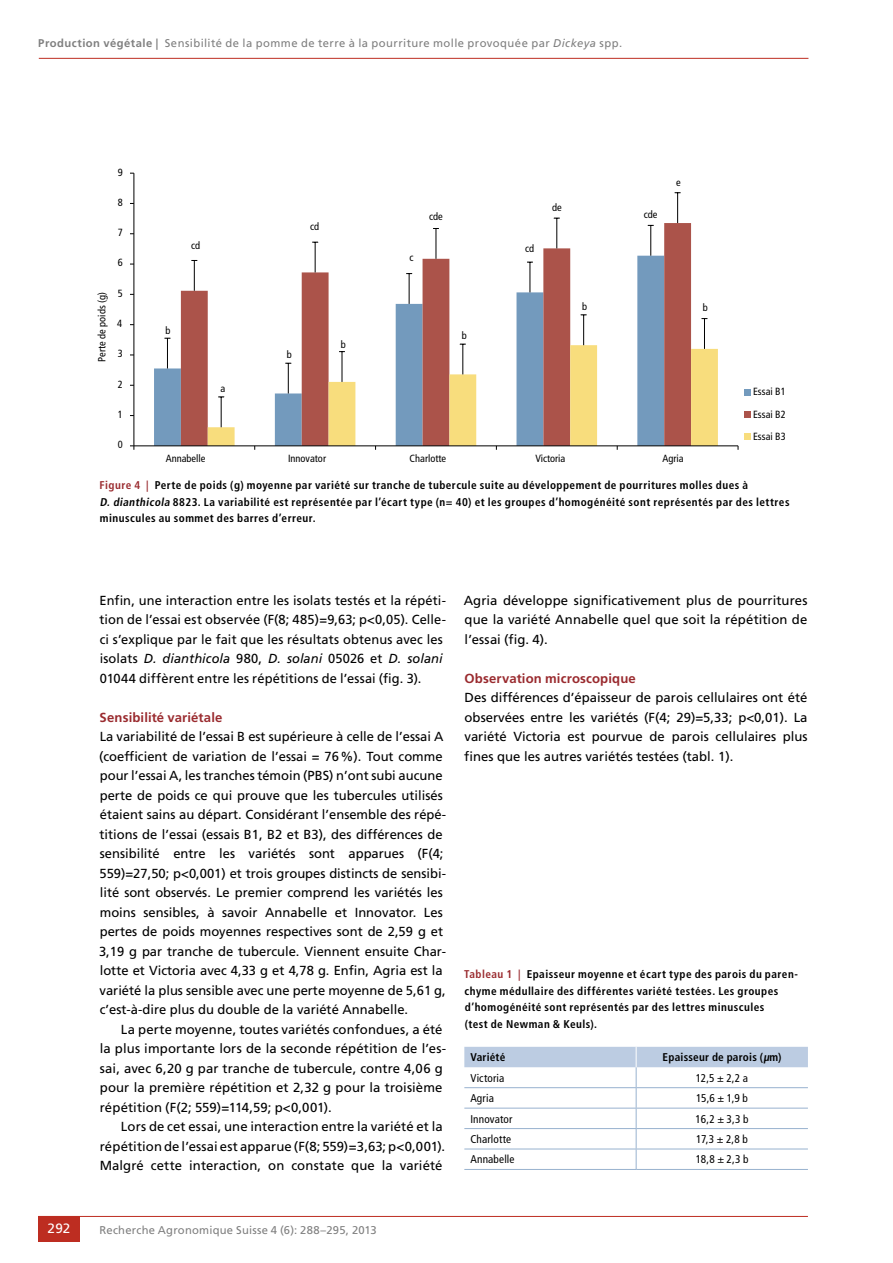
<style>
.page{position:relative;width:893px;height:1263px;background:#fff}
.page>*{position:absolute;margin:0;border:0;box-sizing:border-box;transform-origin:0 0}
.t1{font:13.5px "Frutiger LT Std";color:#fff}
.t2{font:13.2px/19.5px "Frutiger LT Std";color:#000}
.t3{font:700 13.2px "Frutiger LT Std";letter-spacing:.01em;color:#9a2b2f}
.t4{font:700 condensed 11.25px/16.5px "Frutiger LT Std";letter-spacing:.04em;color:#000}
.t5{font:11.25px "Frutiger LT Std";letter-spacing:.035em;color:#808080}
.t6{font:condensed 11.25px "Frutiger LT Std";letter-spacing:.015em;color:#000}
.t7{font:700 condensed 11.25px "Frutiger LT Std";letter-spacing:.02em;color:#000}
.t8{font:700 condensed 11.25px "Frutiger LT Std";letter-spacing:.015em;color:#000}
.t9{font:condensed 10.35px/22.2px "Frutiger LT Std";color:#000;text-align:justify}
.s1{font-weight:700}
.s2{font-style:italic}
.s3{color:#9a2b2f}
</style>
<div class="page">
<hr style="left:39px;top:58px;width:769px;height:1px;background:#bd2d21">
<hr style="left:38px;top:1216px;width:770px;height:1px;background:#bd2d21">
<div style="left:38px;top:1216px;width:42px;height:26px;background:#bd2d21"></div>
<svg style="left:154px;top:291px;width:27px;height:154px"></svg>
<svg style="left:181px;top:223px;width:510px;height:222px"></svg>
<svg style="left:208px;top:345px;width:510px;height:100px"></svg>
<hr style="left:167px;top:338px;width:1px;height:30px;background:#000">
<hr style="left:288px;top:363px;width:1px;height:30px;background:#000">
<hr style="left:409px;top:274px;width:1px;height:30px;background:#000">
<hr style="left:530px;top:262px;width:1px;height:30px;background:#000">
<hr style="left:650px;top:225px;width:1px;height:31px;background:#000">
<hr style="left:194px;top:260px;width:1px;height:31px;background:#000">
<hr style="left:315px;top:242px;width:1px;height:30px;background:#000">
<hr style="left:436px;top:228px;width:1px;height:31px;background:#000">
<hr style="left:556px;top:218px;width:1px;height:30px;background:#000">
<hr style="left:677px;top:193px;width:1px;height:30px;background:#000">
<hr style="left:221px;top:397px;width:1px;height:30px;background:#000">
<hr style="left:342px;top:352px;width:1px;height:30px;background:#000">
<hr style="left:462px;top:344px;width:1px;height:30px;background:#000">
<hr style="left:583px;top:315px;width:1px;height:30px;background:#000">
<hr style="left:704px;top:319px;width:1px;height:30px;background:#000">
<hr style="left:134px;top:173px;width:1px;height:273px;background:#000">
<hr style="left:134px;top:445px;width:604px;height:1px;background:#000">
<svg style="left:130px;top:445px;width:5px;height:5px"></svg>
<div style="left:744px;top:389px;width:6px;height:7px;background:#739abd"></div>
<div style="left:744px;top:411px;width:6px;height:7px;background:#ab534a"></div>
<svg style="left:744px;top:434px;width:6px;height:6px"></svg>
<hr style="left:464px;top:1169px;width:172px;height:1px;background:#98b2cf">
<hr style="left:636px;top:1169px;width:172px;height:1px;background:#98b2cf">
<svg style="left:464px;top:1047px;width:344px;height:122px"></svg>
<p class="t5" style="left:38px;top:36px;width:585px"><span class="s1">Production végétale |</span> Sensibilité de la pomme de terre à la pourriture molle provoquée par <span class="s2">Dickeya</span> spp.</p>
<p class="t9" style="left:91px;top:362px;width:71px;rotate:-90deg">Perte de poids (g)</p>
<p class="t9" style="left:118px;top:161px;width:6px">9</p>
<p class="t9" style="left:118px;top:191px;width:6px">8</p>
<p class="t9" style="left:118px;top:222px;width:6px">7</p>
<p class="t9" style="left:118px;top:252px;width:6px">6</p>
<p class="t9" style="left:118px;top:282px;width:6px">5</p>
<p class="t9" style="left:117px;top:312px;width:6px">4</p>
<p class="t9" style="left:118px;top:343px;width:6px">3</p>
<p class="t9" style="left:118px;top:373px;width:6px">2</p>
<p class="t9" style="left:118px;top:403px;width:6px">1</p>
<p class="t9" style="left:118px;top:434px;width:6px">0</p>
<p class="t9" style="left:191px;top:235px;width:11px">cd</p>
<p class="t9" style="left:165px;top:319px;width:7px">b</p>
<p class="t9" style="left:220px;top:378px;width:6px">a</p>
<p class="t9" style="left:310px;top:215px;width:11px">cd</p>
<p class="t9" style="left:287px;top:343px;width:7px">b</p>
<p class="t9" style="left:341px;top:333px;width:7px">b</p>
<p class="t9" style="left:409px;top:246px;width:6px">c</p>
<p class="t9" style="left:552px;top:197px;width:11px">de</p>
<p class="t9" style="left:429px;top:205px;width:15px">cde</p>
<p class="t9" style="left:644px;top:203px;width:15px">cde</p>
<p class="t9" style="left:525px;top:237px;width:11px">cd</p>
<p class="t9" style="left:676px;top:172px;width:6px">e</p>
<p class="t9" style="left:462px;top:325px;width:7px">b</p>
<p class="t9" style="left:582px;top:295px;width:7px">b</p>
<p class="t9" style="left:703px;top:296px;width:7px">b</p>
<p class="t9" style="left:166px;top:448px;width:41px">Annabelle</p>
<p class="t9" style="left:288px;top:448px;width:40px">Innovator</p>
<p class="t9" style="left:410px;top:448px;width:38px">Charlotte</p>
<p class="t9" style="left:535px;top:448px;width:32px">Victoria</p>
<p class="t9" style="left:662px;top:448px;width:23px">Agria</p>
<p class="t9" style="left:753px;top:381px;width:34px">Essai B1<br>Essai B2<br>Essai B3</p>
<p class="t4" style="left:100px;top:477px;width:691px"><span class="s3">Figure 4 |</span> Perte de poids (g) moyenne par variété sur tranche de tubercule suite au développement de pourritures molles dues à<br><span class="s2">D. dianthicola</span> 8823. La variabilité est représentée par l’écart type (n= 40) et les groupes d’homogénéité sont représentés par des lettres minuscules au sommet des barres d’erreur.</p>
<p class="t2" style="left:99px;top:590px;width:348px">Enfin, une interaction entre les isolats testés et la répéti&shy;tion de l’essai est observée (F(8; 485)=9,63; p&lt;0,05). Celle&shy;ci s’explique par le fait que les résultats obtenus avec les isolats <span class="s2">D. dianthicola</span> 980, <span class="s2">D. solani</span> 05026 et <span class="s2">D. solani </span>01044 diffèrent entre les répétitions de l’essai (fig. 3).</p>
<p class="t3" style="left:100px;top:709px;width:124px">Sensibilité variétale</p>
<p class="t2" style="left:99px;top:727px;width:348px">La variabilité de l’essai B est supérieure à celle de l’essai A (coefficient de variation de l’essai = 76%). Tout comme pour l’essai A, les tranches témoin (PBS) n’ont subi aucune perte de poids ce qui prouve que les tubercules utilisés étaient sains au départ. Considérant l’ensemble des répé&shy;titions de l’essai (essais B1, B2 et B3), des différences de sensibilité entre les variétés sont apparues (F(4; 559)=27,50; p&lt;0,001) et trois groupes distincts de sensibi&shy;lité sont observés. Le premier comprend les variétés les moins sensibles, à savoir Annabelle et Innovator. Les pertes de poids moyennes respectives sont de 2,59 g et 3,19 g par tranche de tubercule. Viennent ensuite Char&shy;lotte et Victoria avec 4,33 g et 4,78 g. Enfin, Agria est la variété la plus sensible avec une perte moyenne de 5,61 g, c’est-à-dire plus du double de la variété Annabelle.</p>
<p class="t2" style="left:100px;top:1019px;width:348px;text-indent:21px">La perte moyenne, toutes variétés confondues, a été la plus importante lors de la seconde répétition de l’es&shy;sai, avec 6,20 g par tranche de tubercule, contre 4,06 g pour la première répétition et 2,32 g pour la troisième répétition (F(2; 559)=114,59; p&lt;0,001).</p>
<p class="t2" style="left:100px;top:1117px;width:347px;text-indent:21px">Lors de cet essai, une interaction entre la variété et la répétition de l’essai est apparue (F(8; 559)=3,63; p&lt;0,001).<br>Malgré cette interaction, on constate que la variété</p>
<p class="t2" style="left:464px;top:590px;width:345px;text-align:justify">Agria développe significativement plus de pourritures que la variété Annabelle quel que soit la répétition de l’essai (fig. 4).</p>
<p class="t3" style="left:464px;top:670px;width:173px">Observation microscopique</p>
<p class="t2" style="left:464px;top:688px;width:345px;text-align:justify">Des différences d’épaisseur de parois cellulaires ont été observées entre les variétés (F(4; 29)=5,33; p&lt;0,01). La variété Victoria est pourvue de parois cellulaires plus fines que les autres variétés testées (tabl. 1).</p>
<p class="t4" style="left:464px;top:966px;width:335px"><span class="s3">Tableau 1 |</span> Epaisseur moyenne et écart type des parois du paren&shy;chyme médullaire des différentes variété testées. Les groupes d’homogénéité sont représentés par des lettres minuscules<br>(test de Newman &amp; Keuls).</p>
<p class="t8" style="left:470px;top:1051px;width:36px">Variété</p>
<p class="t7" style="left:663px;top:1051px;width:120px">Epaisseur de parois (<span class="s2">µ</span>m)</p>
<p class="t6" style="left:470px;top:1071px;width:36px">Victoria</p>
<p class="t6" style="left:696px;top:1071px;width:54px">12,5 ± 2,2 a</p>
<p class="t6" style="left:470px;top:1092px;width:25px">Agria</p>
<p class="t6" style="left:696px;top:1092px;width:53px">15,6 ± 1,9 b</p>
<p class="t6" style="left:470px;top:1112px;width:44px">Innovator</p>
<p class="t6" style="left:696px;top:1112px;width:54px">16,2 ± 3,3 b</p>
<p class="t6" style="left:470px;top:1132px;width:42px">Charlotte</p>
<p class="t6" style="left:696px;top:1132px;width:53px">17,3 ± 2,8 b</p>
<p class="t6" style="left:470px;top:1153px;width:46px">Annabelle</p>
<p class="t6" style="left:696px;top:1153px;width:54px">18,8 ± 2,3 b</p>
<p class="t1" style="left:48px;top:1221px;width:24px">292</p>
<p class="t5" style="left:99px;top:1223px;width:279px">Recherche Agronomique Suisse 4 (6): 288–295, 2013</p>
</div>
